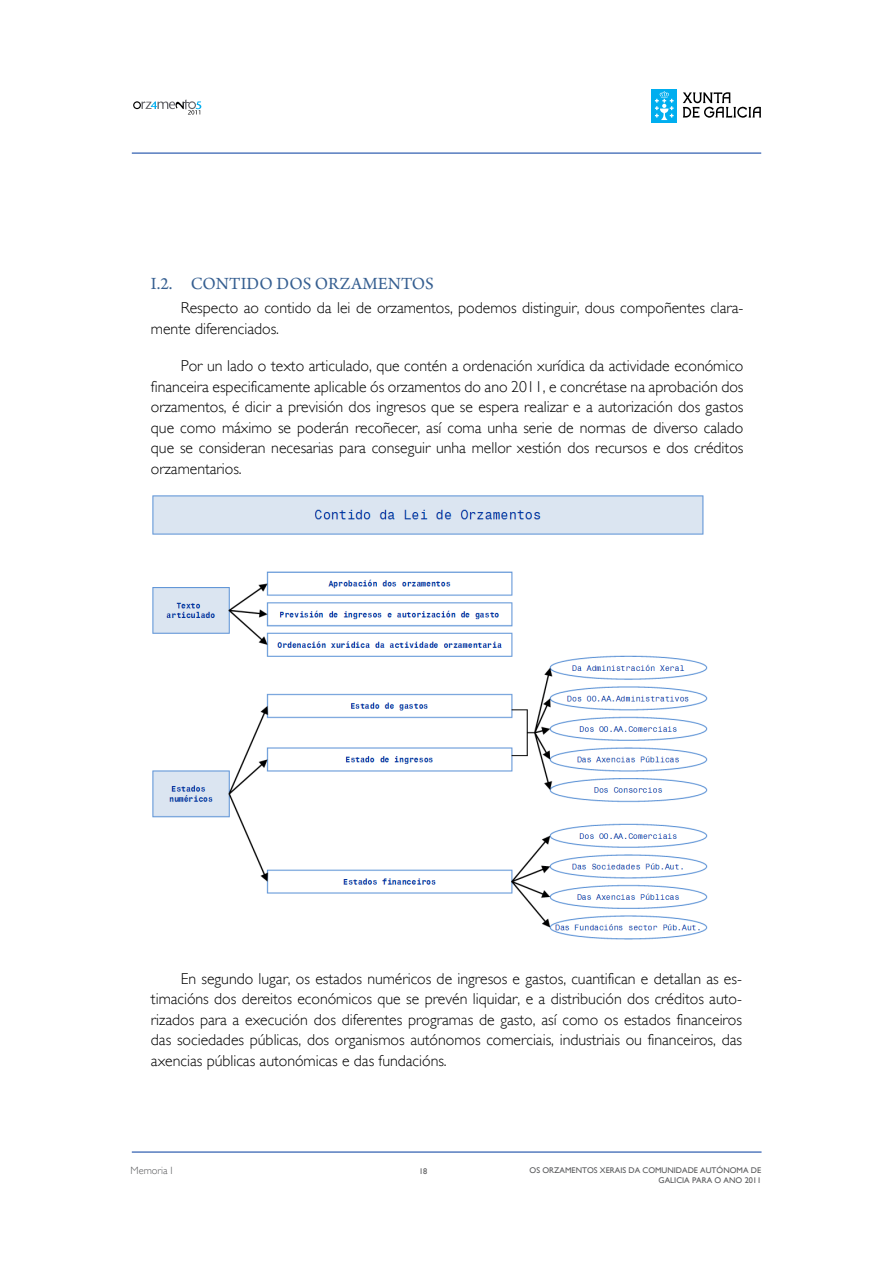
<style>
.page{position:relative;width:893px;height:1263px;background:#fff}
.page>*{position:absolute;margin:0;border:0;box-sizing:border-box;transform-origin:0 0}
.t1{font:18px "Arno Pro";color:#365f91}
.t2{font:300 15.75px/20.5px "Gill Sans";color:#000;text-align:justify}
.t3{font:300 10.5px "Gill Sans";color:#58595b}
.t4{font:8.25px/9.9px "Gill Sans";color:#58595b;text-align:right}
</style>
<div class="page">
<svg style="left:133px;top:99px;width:68px;height:16px"></svg>
<div style="left:651px;top:89px;width:26px;height:34px;background:#00aeef"></div>
<svg style="left:655px;top:91px;width:19px;height:29px"></svg>
<svg style="left:683px;top:92px;width:78px;height:26px"></svg>
<hr style="left:132px;top:153px;width:629px;height:1px;background:#003a9e">
<hr style="left:132px;top:1152px;width:629px;height:1px;background:#003a9e">
<img style="left:152px;top:495px;width:556px;height:445px">
<p class="t1" style="left:151px;top:273px;width:284px">I.2. CONTIDO DOS ORZAMENTOS</p>
<p class="t2" style="left:151px;top:298px;width:594px;text-indent:30px">Respecto ao contido da lei de orzamentos, podemos distinguir, dous compoñentes clara&shy;mente diferenciados.</p>
<p class="t2" style="left:151px;top:356px;width:594px;text-indent:30px">Por un lado o texto articulado, que contén a ordenación xurídica da actividade económico financeira especificamente aplicable ós orzamentos do ano 2011, e concrétase na aprobación dos orzamentos, é dicir a previsión dos ingresos que se espera realizar e a autorización dos gastos que como máximo se poderán recoñecer, así coma unha serie de normas de diverso calado que se consideran necesarias para conseguir unha mellor xestión dos recursos e dos créditos orzamentarios.</p>
<p class="t2" style="left:151px;top:968px;width:593px;text-indent:30px">En segundo lugar, os estados numéricos de ingresos e gastos, cuantifican e detallan as es&shy;timacións dos dereitos económicos que se prevén liquidar, e a distribución dos créditos auto&shy;rizados para a execución dos diferentes programas de gasto, así como os estados financeiros das sociedades públicas, dos organismos autónomos comerciais, industriais ou financeiros, das axencias públicas autonómicas e das fundacións.</p>
<p class="t3" style="left:131px;top:1164px;width:44px">Memoria I</p>
<p class="t4" style="left:419px;top:1167px;width:10px">18</p>
<p class="t4" style="left:530px;top:1165px;width:233px">OS ORZAMENTOS XERAIS DA COMUNIDADE AUTÓNOMA DE<br>GALICIA PARA O ANO 2011</p>
</div>
